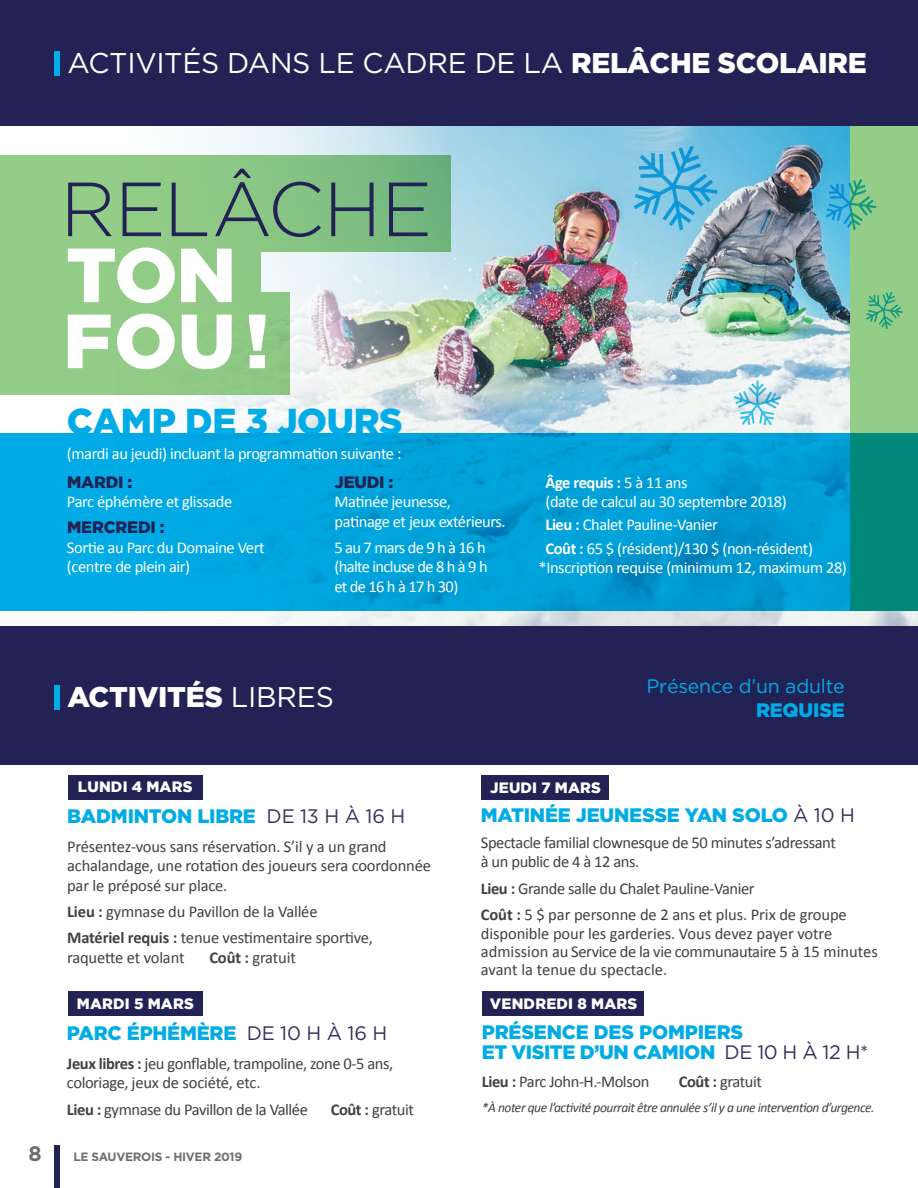
<style>
.page{position:relative;width:918px;height:1188px;background:#fff}
.page>*{position:absolute;margin:0;border:0;box-sizing:border-box;transform-origin:0 0}
.t1{font:300 76.5px "Gotham HTF";letter-spacing:-.01em;color:#222254}
.t2{font:900 76.5px/66px "Gotham HTF";letter-spacing:-.01em;color:#fff}
.t3{font:900 36px "Gotham HTF";letter-spacing:-.01em;color:#00abe6}
.t4{font:28.5px "Gotham HTF";letter-spacing:-.01em;color:#fff}
.t5{font:900 28.5px "Gotham HTF";letter-spacing:-.01em;color:#fff}
.t6{font:700 21px "Gotham HTF";color:#6d6e71}
.t7{font:900 19.5px/19.5px "Gotham HTF";letter-spacing:-.01em;color:#00abe6}
.t8{font:19.5px "Gotham HTF";letter-spacing:-.01em;color:#00abe6}
.t9{font:16.5px/19.5px "Calibri";letter-spacing:-.02em;color:#414042}
.t10{font:16.5px/19.5px "Calibri";letter-spacing:-.025em;color:#fff}
.t11{font:900 16.5px "Gotham";letter-spacing:-.01em;color:#222254}
.t12{font:900 15px "Gotham";letter-spacing:.015em;color:#fff}
.t13{font:italic 13.5px "Calibri";letter-spacing:-.035em;color:#414042}
.t14{font:700 12px "Gotham HTF";letter-spacing:-.025em;color:#6d6e71}
.s1{font-weight:900}
.s2{font-weight:700}
.s3{font-weight:400}
.s4{font-weight:400;color:#33315e}
</style>
<div class="page">
<img style="left:446px;top:126px;width:472px;height:501px">
<svg style="left:0;top:125px;width:446px;height:502px"></svg>
<div style="left:0;top:156px;width:451px;height:96px;background:linear-gradient(to right,#9bd38a,#74b87f)"></div>
<div style="left:0;top:241px;width:261px;height:68px;background:#93cd88"></div>
<div style="left:0;top:292px;width:290px;height:103px;background:#93cd88"></div>
<div style="left:851px;top:126px;width:67px;height:485px;background:#93cd88"></div>
<div style="left:54px;top:1145px;width:5px;height:43px;background:#222254"></div>
<div style="left:0;top:0;width:918px;height:125px;background:#222254"></div>
<svg style="left:734px;top:381px;width:47px;height:44px"></svg>
<svg style="left:826px;top:179px;width:50px;height:51px"></svg>
<svg style="left:866px;top:292px;width:37px;height:37px"></svg>
<svg style="left:634px;top:146px;width:83px;height:84px"></svg>
<div style="left:54px;top:51px;width:5px;height:25px;background:#00abe6"></div>
<svg style="left:0;top:433px;width:918px;height:178px;fill:#00a3dc"></svg>
<div style="left:68px;top:992px;width:135px;height:24px;background:#222254"></div>
<div style="left:483px;top:992px;width:161px;height:24px;background:#222254"></div>
<div style="left:0;top:627px;width:918px;height:138px;background:#222254"></div>
<div style="left:54px;top:685px;width:5px;height:24px;background:#00abe6"></div>
<div style="left:68px;top:775px;width:135px;height:24px;background:#222254"></div>
<div style="left:482px;top:775px;width:127px;height:25px;background:#222254"></div>
<h3 class="t4" style="left:68px;top:47px;width:801px">ACTIVITÉS DANS LE CADRE DE LA <span class="s1">RELÂCHE SCOLAIRE</span></h3>
<h1 class="t1" style="left:60px;top:167px;width:374px">RELÂCHE</h1>
<h1 class="t2" style="left:63px;top:240px;width:208px">TON<br>FOU!</h1>
<h2 class="t3" style="left:67px;top:400px;width:337px">CAMP DE 3 JOURS</h2>
<p class="t10" style="left:67px;top:443px;width:336px">(mardi au jeudi) incluant la programmation suivante :</p>
<p class="t11" style="left:67px;top:472px;width:67px">MARDI :</p>
<p class="t10" style="left:67px;top:491px;width:167px">Parc éphémère et glissade</p>
<p class="t11" style="left:67px;top:518px;width:99px">MERCREDI :</p>
<p class="t10" style="left:67px;top:537px;width:199px">Sortie au Parc du Domaine Vert (centre de plein air)</p>
<p class="t11" style="left:335px;top:472px;width:60px">JEUDI :</p>
<p class="t10" style="left:334px;top:491px;width:173px">Matinée jeunesse, patinage et jeux extérieurs.</p>
<p class="t10" style="left:334px;top:537px;width:155px">5 au 7 mars de 9 h à 16 h (halte incluse de 8 h à 9 h et de 16 h à 17 h 30)</p>
<p class="t10" style="left:545px;top:472px;width:243px"><span class="s2">Âge requis :</span> 5 à 11 ans<br>(date de calcul au 30 septembre 2018)</p>
<p class="t10" style="left:545px;top:513px;width:269px;line-height:23.2px"><span class="s2">Lieu :</span> Chalet Pauline-Vanier<br><span class="s2">Coût :</span> 65 $ (résident)/130 $ (non-résident)</p>
<p class="t10" style="left:539px;top:557px;width:310px">*Inscription requise (minimum 12, maximum 28)</p>
<h3 class="t5" style="left:68px;top:680px;width:268px">ACTIVITÉS <span class="s3">LIBRES</span></h3>
<p class="t8" style="left:646px;top:675px;width:200px">Présence d’un adulte</p>
<p class="t7" style="left:756px;top:699px;width:90px">REQUISE</p>
<p class="t12" style="left:78px;top:778px;width:116px">LUNDI 4 MARS</p>
<p class="t12" style="left:490px;top:779px;width:112px">JEUDI 7 MARS</p>
<p class="t7" style="left:67px;top:806px;width:340px">BADMINTON LIBRE <span class="s4">DE 13 H À 16 H</span></p>
<p class="t9" style="left:67px;top:836px;width:365px">Présentez-vous sans réservation. S’il y a un grand achalandage, une rotation des joueurs sera coordonnée par le préposé sur place.</p>
<p class="t9" style="left:67px;top:898px;width:307px;line-height:26.2px"><span class="s2">Lieu :</span> gymnase du Pavillon de la Vallée<br><span class="s2">Matériel requis :</span> tenue vestimentaire sportive,</p>
<p class="t9" style="left:67px;top:947px;width:119px">raquette et volant</p>
<p class="t9" style="left:209px;top:947px;width:88px"><span class="s2">Coût :</span> gratuit</p>
<p class="t7" style="left:481px;top:805px;width:376px">MATINÉE JEUNESSE YAN SOLO <span class="s4">À 10 H</span></p>
<p class="t9" style="left:481px;top:832px;width:357px">Spectacle familial clownesque de 50 minutes s’adressant à un public de 4 à 12 ans.</p>
<p class="t9" style="left:481px;top:874px;width:367px;line-height:26.2px"><span class="s2">Lieu :</span> Grande salle du Chalet Pauline-Vanier<br><span class="s2">Coût :</span> 5 $ par personne de 2 ans et plus. Prix de groupe</p>
<p class="t9" style="left:481px;top:924px;width:399px;line-height:18px">disponible pour les garderies. Vous devez payer votre admission au Service de la vie communautaire 5 à 15 minutes avant la tenue du spectacle.</p>
<p class="t12" style="left:77px;top:995px;width:119px">MARDI 5 MARS</p>
<p class="t12" style="left:490px;top:995px;width:149px">VENDREDI 8 MARS</p>
<p class="t7" style="left:67px;top:1023px;width:322px">PARC ÉPHÉMÈRE <span class="s4">DE 10 H À 16 H</span></p>
<p class="t9" style="left:67px;top:1053px;width:328px"><span class="s2">Jeux libres :</span> jeu gonflable, trampoline, zone 0-5 ans, coloriage, jeux de société, etc.</p>
<p class="t9" style="left:67px;top:1099px;width:243px"><span class="s2">Lieu :</span> gymnase du Pavillon de la Vallée</p>
<p class="t9" style="left:331px;top:1099px;width:85px"><span class="s2">Coût :</span> gratuit</p>
<p class="t7" style="left:482px;top:1022px;width:388px">PRÉSENCE DES POMPIERS<br>ET VISITE D’UN CAMION <span class="s4">DE 10 H À 12 H*</span></p>
<p class="t9" style="left:482px;top:1071px;width:169px"><span class="s2">Lieu :</span> Parc John-H.-Molson</p>
<p class="t9" style="left:679px;top:1071px;width:85px"><span class="s2">Coût :</span> gratuit</p>
<p class="t13" style="left:482px;top:1099px;width:394px">*À noter que l’activité pourrait être annulée s’il y a une intervention d’urgence.</p>
<p class="t6" style="left:28px;top:1142px;width:15px">8</p>
<p class="t14" style="left:73px;top:1150px;width:170px">LE SAUVEROIS - HIVER 2019</p>
</div>
